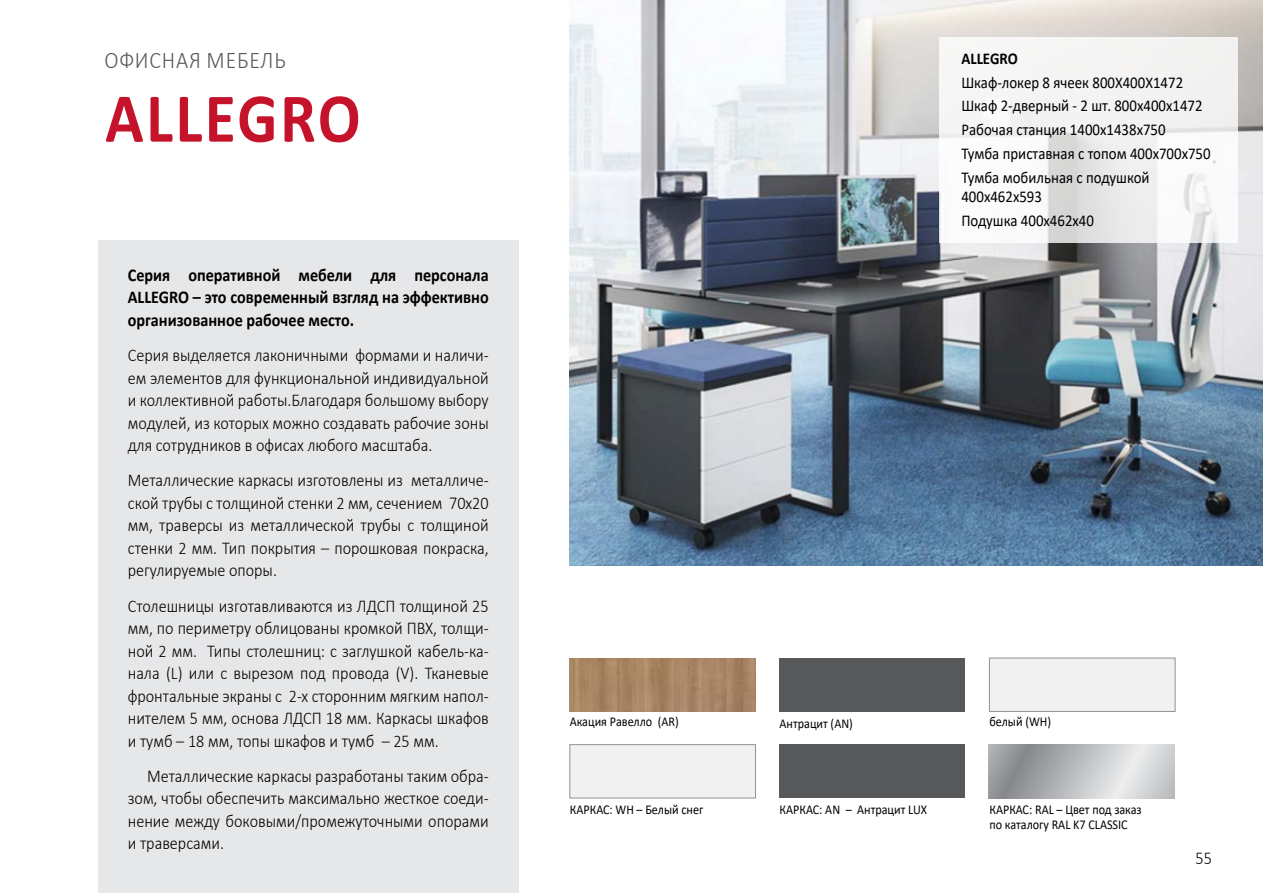
<style>
.page{position:relative;width:1263px;height:893px;background:#fff}
.page>*{position:absolute;margin:0;border:0;box-sizing:border-box;transform-origin:0 0}
.t1{font:700 70.5px "Calibri";letter-spacing:.04em;color:#c4132a;scale:.9 1}
.t2{font:300 24px "Calibri";letter-spacing:.04em;color:#58595b;scale:.9 1}
.t3{font:300 18px/22.5px "Calibri";color:#000;text-align:justify;scale:.9 1}
.t4{font:700 18px/22.5px "Calibri";color:#000;text-align:justify;scale:.9 1}
.t5{font:16.5px/23.7px "Calibri";color:#000;scale:.9 1}
.t6{font:700 16.5px "Calibri";color:#000;scale:.9 1}
.t7{font:13.5px/15px "Calibri";color:#000;scale:.9 1}
</style>
<div class="page">
<div style="left:98px;top:241px;width:421px;height:652px;background:#e6e7e8"></div>
<div style="left:780px;top:745px;width:185px;height:53px;background:#58595b"></div>
<div style="left:780px;top:658px;width:185px;height:53px;background:#58595b"></div>
<svg style="left:989px;top:745px;width:186px;height:53px;background:#babcbe"></svg>
<div style="left:989px;top:658px;width:186px;height:54px;background:#f1f1f2;border:1px solid #8d9398"></div>
<div style="left:569px;top:744px;width:187px;height:54px;background:#f1f1f2;border:1px solid #8d9398"></div>
<img style="left:570px;top:658px;width:185px;height:53px">
<img style="left:570px;top:0;width:693px;height:565px">
<svg style="left:939px;top:37px;width:298px;height:205px;fill:#f5f4f4"></svg>
<h2 class="t2" style="left:104px;top:45px;width:203px">ОФИСНАЯ МЕБЕЛЬ</h2>
<h1 class="t1" style="left:105px;top:68px;width:285px">ALLEGRO</h1>
<p class="t4" style="left:128px;top:263px;width:403px">Серия оперативной мебели для персонала ALLEGRO – это современный взгляд на эффективно организованное рабочее место.</p>
<p class="t3" style="left:128px;top:344px;width:403px">Серия выделяется лаконичными формами и наличи&shy;ем элементов для функциональной индивидуальной и коллективной работы.Благодаря большому выбору модулей, из которых можно создавать рабочие зоны для сотрудников в офисах любого масштаба.</p>
<p class="t3" style="left:128px;top:469px;width:403px">Металлические каркасы изготовлены из металличе&shy;ской трубы с толщиной стенки 2 мм, сечением 70х20 мм, траверсы из металлической трубы с толщиной стенки 2 мм. Тип покрытия – порошковая покраска, регулируемые опоры.</p>
<p class="t3" style="left:128px;top:594px;width:403px">Столешницы изготавливаются из ЛДСП толщиной 25 мм, по периметру облицованы кромкой ПВХ, толщи&shy;ной 2 мм. Типы столешниц: с заглушкой кабель-ка&shy;нала (L) или с вырезом под провода (V). Тканевые фронтальные экраны с 2-х сторонним мягким напол&shy;нителем 5 мм, основа ЛДСП 18 мм. Каркасы шкафов и тумб – 18 мм, топы шкафов и тумб – 25 мм.</p>
<p class="t3" style="left:128px;top:764px;width:403px;text-indent:19px">Металлические каркасы разработаны таким обра&shy;зом, чтобы обеспечить максимально жесткое соеди&shy;нение между боковыми/промежуточными опорами и траверсами.</p>
<p class="t6" style="left:961px;top:47px;width:64px">ALLEGRO</p>
<p class="t5" style="left:961px;top:70px;width:278px">Шкаф-локер 8 ячеек 800Х400Х1472<br>Шкаф 2-дверный - 2 шт. 800х400х1472<br>Рабочая станция 1400х1438х750<br>Тумба приставная с топом 400х700х750<br>Тумба мобильная с подушкой</p>
<p class="t5" style="left:961px;top:184px;width:149px">400х462х593<br>Подушка 400х462х40</p>
<p class="t7" style="left:570px;top:714px;width:123px">Акация Равелло (AR)</p>
<p class="t7" style="left:570px;top:802px;width:150px">КАРКАС: WH – Белый снег</p>
<p class="t7" style="left:780px;top:715px;width:83px">Антрацит (AN)</p>
<p class="t7" style="left:780px;top:802px;width:165px">КАРКАС: AN – Антрацит LUX</p>
<p class="t7" style="left:989px;top:714px;width:70px">белый (WH)</p>
<p class="t7" style="left:989px;top:802px;width:171px">КАРКАС: RAL – Цвет под заказ по каталогу RAL K7 CLASSIC</p>
<p class="t3" style="left:1195px;top:846px;width:20px">55</p>
</div>
